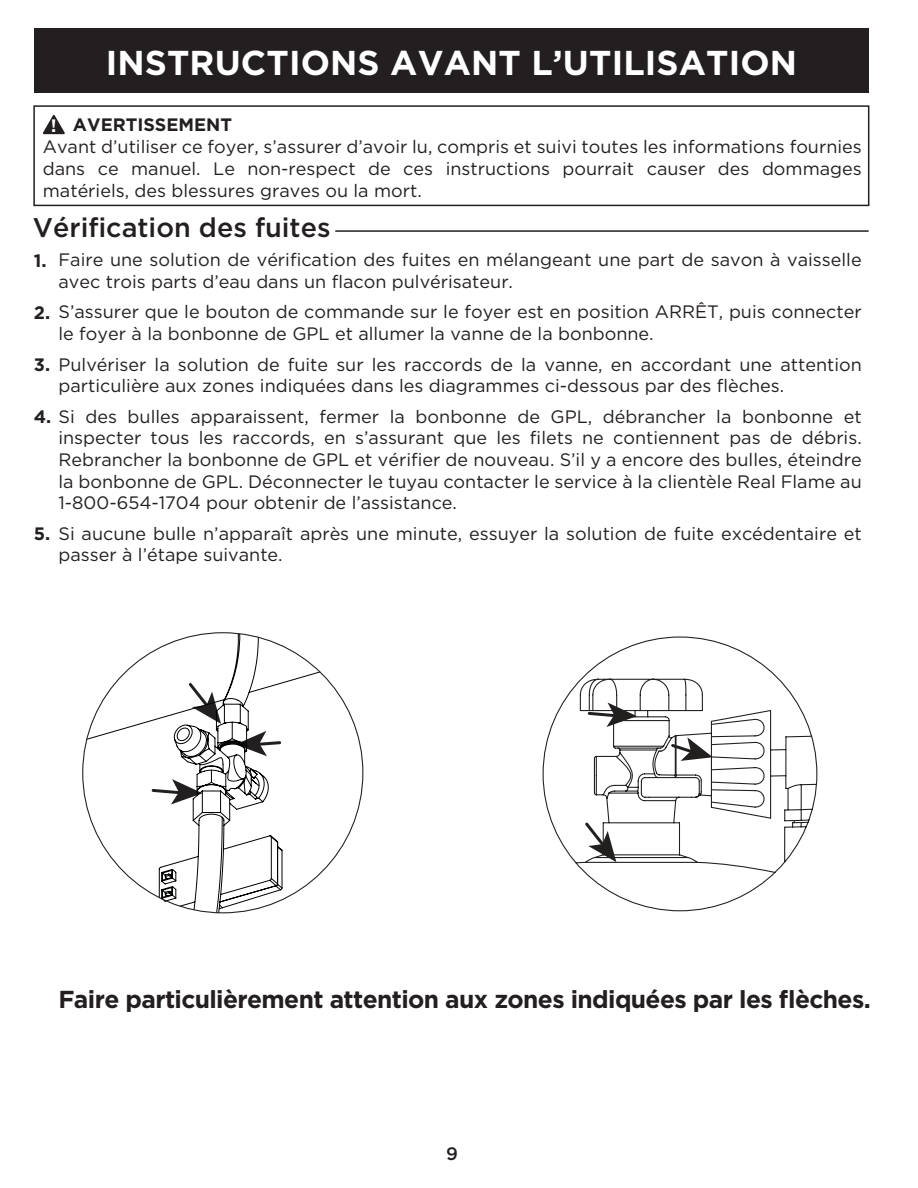
<style>
.page{position:relative;width:918px;height:1188px;background:#fff}
.page>*{position:absolute;margin:0;border:0;box-sizing:border-box;transform-origin:0 0}
.t1{font:700 34.5px "Gotham";letter-spacing:.005em;color:#fff}
.t2{font:500 27px "Gotham";color:#231f20}
.t3{font:700 24.6px "Gotham";letter-spacing:-.025em;color:#231f20}
.t4{font:18px/21.6px "Gotham";color:#231f20}
.t5{font:700 18px "Gotham";color:#231f20}
.t6{font:500 18px "Gotham";color:#231f20}
.s1{color:#fff}
.s2{font-weight:700}
</style>
<div class="page">
<div style="left:34px;top:28px;width:834px;height:65px;background:#231f20"></div>
<div style="left:33px;top:105px;width:836px;height:101px;border:2px solid #231f20"></div>
<svg style="left:43px;top:115px;width:22px;height:19px"></svg>
<hr style="left:335px;top:230px;width:534px;height:2px;background:#221f1f">
<svg style="left:86px;top:633px;width:235px;height:281px"></svg>
<svg style="left:218px;top:849px;width:65px;height:61px"></svg>
<svg style="left:542px;top:636px;width:276px;height:276px"></svg>
<svg style="left:669px;top:737px;width:44px;height:24px"></svg>
<svg style="left:586px;top:703px;width:51px;height:24px"></svg>
<svg style="left:582px;top:820px;width:34px;height:42px"></svg>
<h1 class="t1" style="left:106px;top:40px;width:693px">INSTRUCTIONS AVANT L’UTILISATION</h1>
<p class="t5" style="left:51px;top:113px;width:183px"><span class="s1">!</span> AVERTISSEMENT</p>
<p class="t4" style="left:43px;top:136px;width:820px;text-align:justify">Avant d’utiliser ce foyer, s’assurer d’avoir lu, compris et suivi toutes les informations fournies dans ce manuel. Le non-respect de ces instructions pourrait causer des dommages matériels, des blessures graves ou la mort.</p>
<h2 class="t2" style="left:33px;top:210px;width:299px">Vérification des fuites</h2>
<p class="t5" style="left:34px;top:249px;width:14px">1.</p>
<p class="t5" style="left:34px;top:301px;width:18px">2.</p>
<p class="t5" style="left:34px;top:352px;width:18px">3.</p>
<p class="t4" style="left:34px;top:405px;width:830px"><span class="s2">4.</span> Si des bulles apparaissent, fermer la bonbonne de GPL, débrancher la bonbonne et</p>
<p class="t4" style="left:59px;top:249px;width:805px">Faire une solution de vérification des fuites en mélangeant une part de savon à vaisselle avec trois parts d’eau dans un flacon pulvérisateur.</p>
<p class="t4" style="left:59px;top:301px;width:805px">S’assurer que le bouton de commande sur le foyer est en position ARRÊT, puis connecter le foyer à la bonbonne de GPL et allumer la vanne de la bonbonne.</p>
<p class="t4" style="left:59px;top:353px;width:805px">Pulvériser la solution de fuite sur les raccords de la vanne, en accordant une attention particulière aux zones indiquées dans les diagrammes ci-dessous par des flèches.</p>
<p class="t4" style="left:59px;top:427px;width:805px;text-align:justify">inspecter tous les raccords, en s’assurant que les filets ne contiennent pas de débris.<br>Rebrancher la bonbonne de GPL et vérifier de nouveau. S’il y a encore des bulles, éteindre la bonbonne de GPL. Déconnecter le tuyau contacter le service à la clientèle Real Flame au 1-800-654-1704 pour obtenir de l’assistance.</p>
<p class="t4" style="left:59px;top:522px;width:805px">Si aucune bulle n’apparaît après une minute, essuyer la solution de fuite excédentaire et passer à l’étape suivante.</p>
<p class="t5" style="left:34px;top:522px;width:18px">5.</p>
<h3 class="t3" style="left:58px;top:983px;width:814px">Faire particulièrement attention aux zones indiquées par les flèches.</h3>
<p class="t6" style="left:446px;top:1142px;width:13px">9</p>
</div>
